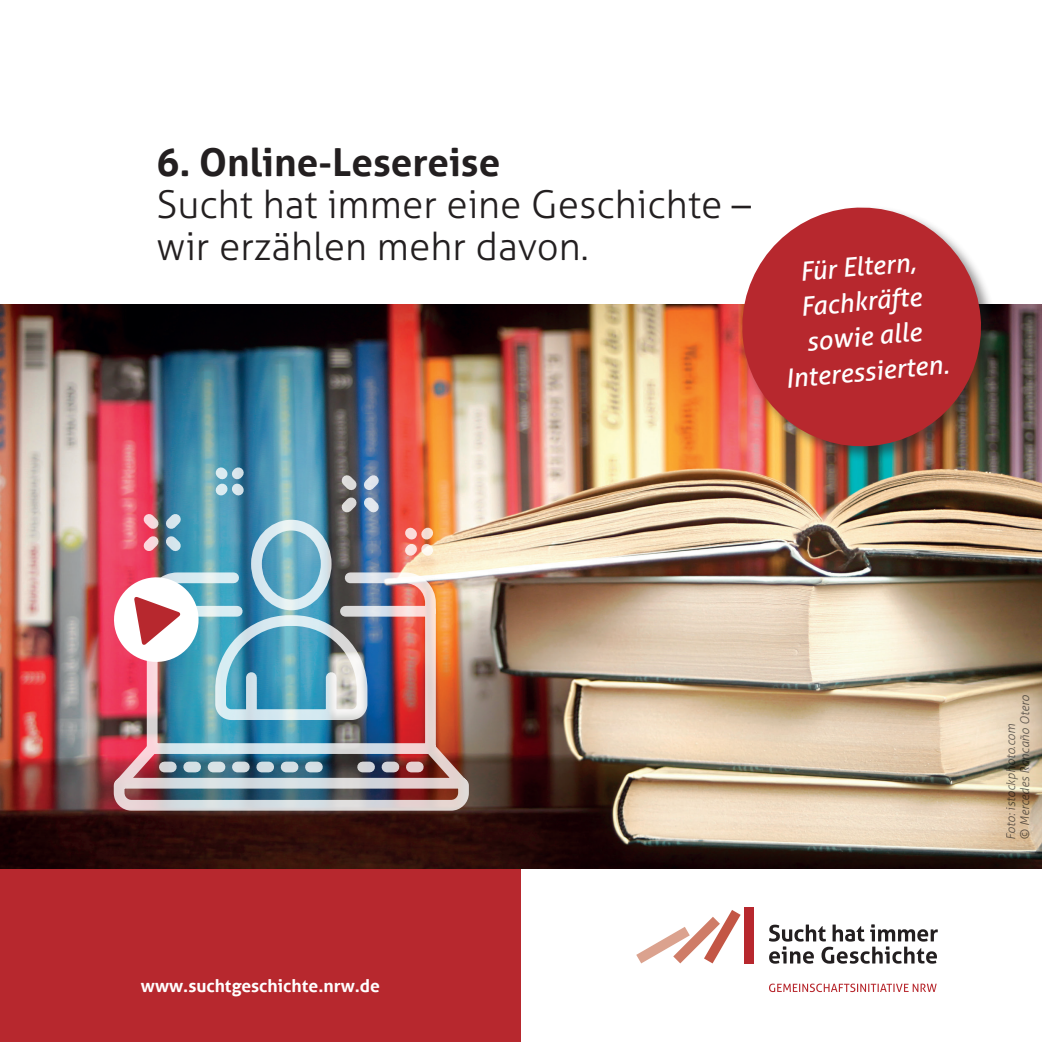
<style>
.page{position:relative;width:1042px;height:1042px;background:#fff}
.page>*{position:absolute;margin:0;border:0;box-sizing:border-box;transform-origin:0 0}
.t1{font:300 38.5px/42px "Aller";color:#231f20}
.t2{font:700 38.5px "Aller";color:#231f20}
.t3{font:italic 26.25px/35px "Aller";color:#fff;text-align:center}
.t4{font:700 17.5px "Aller";color:#fff}
.t5{font:italic 300 12.25px/14px "Aller";color:#6c6d70}
</style>
<div class="page">
<div style="left:743px;top:907px;width:10px;height:56px;background:#b7282e"></div>
<svg style="left:636px;top:910px;width:104px;height:53px"></svg>
<svg style="left:769px;top:924px;width:169px;height:39px"></svg>
<svg style="left:769px;top:983px;width:167px;height:9px"></svg>
<div style="left:0;top:868px;width:521px;height:174px;background:#b7282e"></div>
<img style="left:0;top:304px;width:1042px;height:564px">
<div style="left:740px;top:205px;width:257px;height:258px;background:#231f20;opacity:.5"></div>
<svg style="left:738px;top:205px;width:247px;height:245px;background:#bc494a"></svg>
<img style="left:112px;top:466px;width:359px;height:346px">
<svg style="left:111px;top:574px;width:91px;height:91px"></svg>
<p class="t2" style="left:156px;top:138px;width:345px">6. Online-Lesereise</p>
<p class="t1" style="left:156px;top:183px;width:596px">Sucht hat immer eine Geschichte – wir erzählen mehr davon.</p>
<p class="t3" style="left:774px;top:256px;width:166px;rotate:-5deg">Für Eltern,<br>Fachkräfte sowie alle<br>Interessierten.</p>
<p class="t4" style="left:141px;top:975px;width:241px">www.suchtgeschichte.nrw.de</p>
<p class="t5" style="left:1003px;top:839px;width:146px;rotate:-90deg">Foto: istockphoto.com<br>© Mercedes Rancaño Otero</p>
</div>
